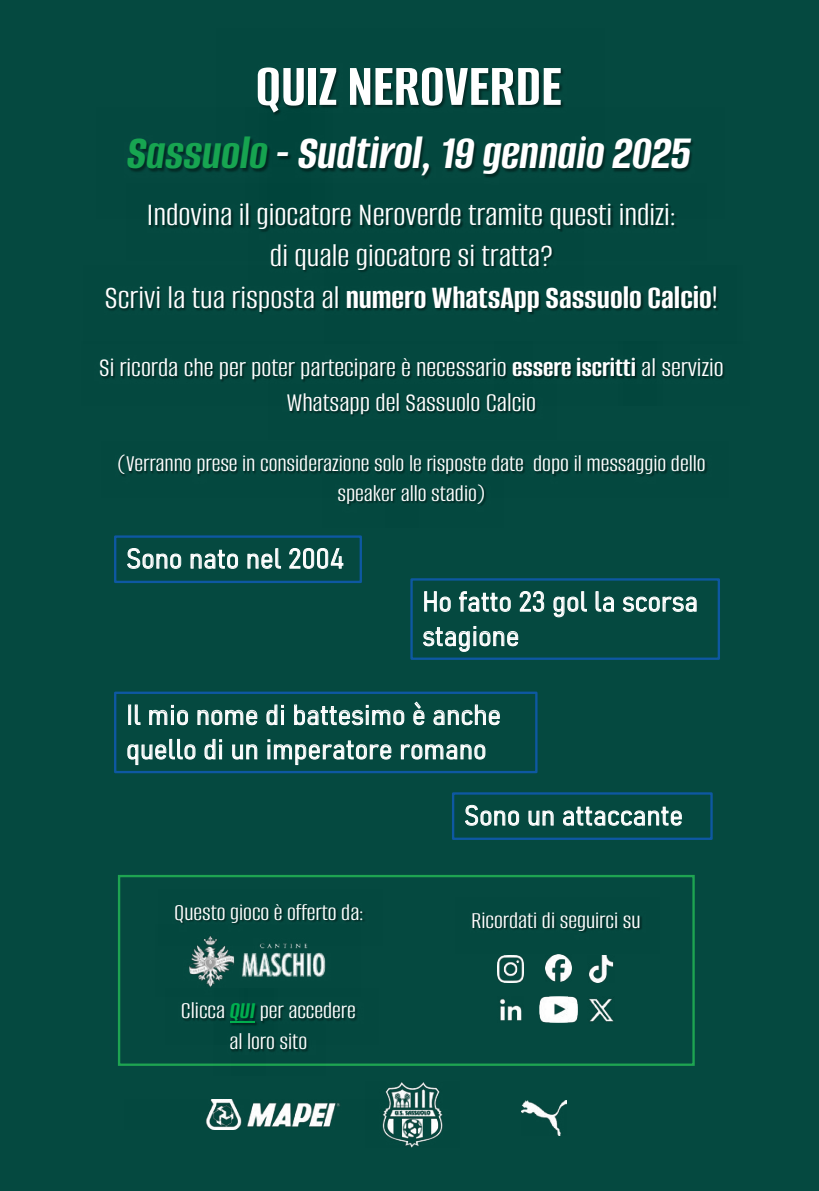
<style>
.page{position:relative;width:819px;height:1191px;background:#054940}
.page>*{position:absolute;margin:0;border:0;box-sizing:border-box;transform-origin:0 0}
.t1{font:700 62.3px "Alumni Sans Roman";color:#fff}
.t2{font:italic 700 49.88px "Alumni Sans";color:#fff}
.t3{font:34.3px/41.3px "Alumni Sans Roman";color:#fff;text-align:center}
.t4{font:28px/34.5px "Alumni Sans Roman";color:#fff;text-align:center}
.t5{font:27.47px/34.5px "Bahnschrift 12 c 0000";letter-spacing:.02em;color:#fff}
.t6{font:24.85px/29.9px "Alumni Sans Roman";letter-spacing:-.005em;color:#fff;text-align:center}
.s1{color:#17a551}
.s2{font-weight:700}
.s3{font-family:"Alumni Sans";font-weight:700;font-style:italic;color:#00b050}
</style>
<div class="page">
<div style="left:118px;top:875px;width:576px;height:190px;border:2px solid #1ea451"></div>
<img style="left:383px;top:1082px;width:60px;height:65px">
<img style="left:205px;top:1099px;width:217px;height:31px">
<img style="left:521px;top:1100px;width:45px;height:35px">
<img style="left:259px;top:69px;width:304px;height:38px">
<img style="left:129px;top:141px;width:116px;height:31px">
<img style="left:245px;top:138px;width:14px;height:34px">
<img style="left:259px;top:107px;width:8px;height:65px">
<img style="left:267px;top:107px;width:426px;height:72px">
<img style="left:150px;top:205px;width:527px;height:23px">
<img style="left:249px;top:224px;width:334px;height:42px">
<img style="left:106px;top:266px;width:218px;height:48px">
<img style="left:324px;top:266px;width:366px;height:49px">
<img style="left:690px;top:287px;width:28px;height:24px">
<img style="left:101px;top:359px;width:393px;height:23px">
<img style="left:494px;top:359px;width:124px;height:20px">
<img style="left:618px;top:361px;width:5px;height:18px">
<img style="left:623px;top:359px;width:102px;height:20px">
<img style="left:269px;top:376px;width:288px;height:40px">
<img style="left:119px;top:456px;width:588px;height:21px">
<img style="left:322px;top:471px;width:63px;height:35px">
<img style="left:385px;top:471px;width:118px;height:35px">
<img style="left:176px;top:905px;width:189px;height:19px">
<img style="left:183px;top:1004px;width:31px;height:17px">
<img style="left:214px;top:1004px;width:25px;height:15px">
<img style="left:239px;top:1005px;width:5px;height:14px">
<img style="left:244px;top:1004px;width:113px;height:17px">
<img style="left:214px;top:1019px;width:17px;height:47px">
<img style="left:231px;top:1019px;width:94px;height:47px">
<img style="left:473px;top:913px;width:169px;height:20px">
<img style="left:499px;top:998px;width:23px;height:23px">
<img style="left:497px;top:956px;width:26px;height:26px">
<img style="left:589px;top:956px;width:25px;height:26px">
<img style="left:545px;top:954px;width:26px;height:27px">
<img style="left:539px;top:996px;width:38px;height:26px">
<img style="left:589px;top:998px;width:25px;height:24px">
<div style="left:452px;top:792px;width:260px;height:48px;border:2px solid #0e58a2"></div>
<div style="left:114px;top:535px;width:248px;height:48px;border:2px solid #0e58a2"></div>
<div style="left:410px;top:578px;width:310px;height:82px;border:2px solid #0e58a2"></div>
<div style="left:114px;top:691px;width:423px;height:82px;border:2px solid #0e58a2"></div>
<img style="left:189px;top:924px;width:137px;height:64px">
<h1 class="t1" style="left:255px;top:55px;width:308px">QUIZ NEROVERDE</h1>
<h2 class="t2" style="left:127px;top:129px;width:565px"><span class="s1">Sassuolo</span> - Sudtirol, 19 gennaio 2025</h2>
<h3 class="t3" style="left:105px;top:196px;width:614px">Indovina il giocatore Neroverde tramite questi indizi:<br>di quale giocatore si tratta?<br>Scrivi la tua risposta al <span class="s2">numero WhatsApp Sassuolo Calcio</span>!</h3>
<p class="t4" style="left:99px;top:352px;width:626px">Si ricorda che per poter partecipare è necessario <span class="s2">essere iscritti</span> al servizio<br>Whatsapp del Sassuolo Calcio</p>
<p class="t6" style="left:117px;top:450px;width:589px">(Verranno prese in considerazione solo le risposte date dopo il messaggio dello speaker allo stadio)</p>
<p class="t5" style="left:126px;top:539px;width:219px">Sono nato nel 2004</p>
<p class="t5" style="left:423px;top:582px;width:276px">Ho fatto 23 gol la scorsa stagione</p>
<p class="t5" style="left:126px;top:695px;width:376px">Il mio nome di battesimo è anche quello di un imperatore romano</p>
<p class="t6" style="left:174px;top:898px;width:191px">Questo gioco è offerto da:</p>
<p class="t6" style="left:181px;top:996px;width:176px;line-height:31px">Clicca <span class="s3">QUI</span> per accedere al loro sito</p>
<p class="t5" style="left:464px;top:796px;width:220px">Sono un attaccante</p>
<p class="t6" style="left:471px;top:906px;width:171px">Ricordati di seguirci su</p>
</div>
